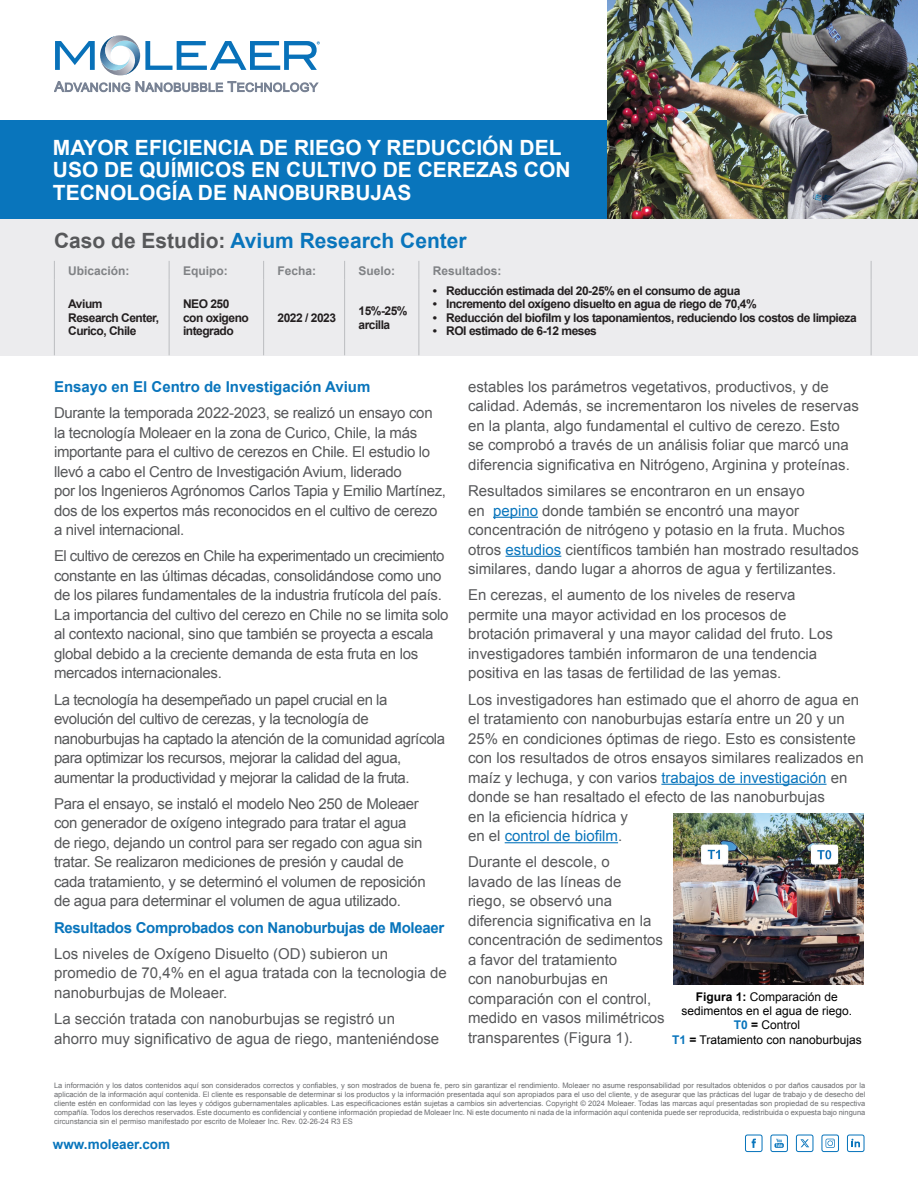
<style>
.page{position:relative;width:918px;height:1188px;background:#fff}
.page>*{position:absolute;margin:0;border:0;box-sizing:border-box;transform-origin:0 0}
.t1{font:700 21px/22.5px "Arial";color:#fff}
.t2{font:700 21px "Arial";color:#0975bc}
.t3{font:15px/19.5px "Arial";color:#57585a}
.t4{font:15px/19.5px "Arial";letter-spacing:-.02em;color:#57585a}
.t5{font:15px/19.5px "Arial";letter-spacing:-.03em;color:#57585a}
.t6{font:700 15px "Arial";letter-spacing:-.02em;color:#0975bc}
.t7{font:700 15px "Arial";color:#0975bc}
.t8{font:700 13.5px "Arial";color:#0975bc}
.t9{font:700 12px/13.5px "Arial";letter-spacing:-.04em;color:#231f20}
.t10{font:12px/14.4px "Arial";color:#000;text-align:center}
.t11{font:700 12px "Arial";color:#808285}
.t12{font:7.5px/9px "Arial";color:#6c6d70;text-align:justify}
.s1{color:#57585a}
.s2{color:#0975bc}
.s3{font-weight:700}
.s4{font-weight:700;color:#0975bc}
</style>
<div class="page">
<div style="left:0;top:120px;width:918px;height:99px;background:#0975bc"></div>
<img style="left:608px;top:0;width:310px;height:219px">
<hr style="left:493px;top:517px;width:45px;height:1px;background:#0975bc">
<hr style="left:506px;top:556px;width:55px;height:1px;background:#0975bc">
<hr style="left:661px;top:784px;width:166px;height:1px;background:#0975bc">
<hr style="left:505px;top:842px;width:113px;height:1px;background:#0975bc">
<div style="left:0;top:219px;width:918px;height:136px;background:#ececee"></div>
<svg style="left:418px;top:261px;width:1px;height:19px"></svg>
<svg style="left:871px;top:261px;width:1px;height:19px"></svg>
<hr style="left:418px;top:280px;width:1px;height:75px;background:#bcbdc0">
<hr style="left:871px;top:280px;width:1px;height:75px;background:#bcbdc0">
<svg style="left:54px;top:261px;width:1px;height:19px"></svg>
<hr style="left:54px;top:280px;width:1px;height:75px;background:#bcbdc0">
<svg style="left:169px;top:261px;width:1px;height:19px"></svg>
<svg style="left:263px;top:261px;width:1px;height:19px"></svg>
<svg style="left:344px;top:261px;width:1px;height:19px"></svg>
<hr style="left:169px;top:280px;width:1px;height:75px;background:#bcbdc0">
<hr style="left:263px;top:280px;width:1px;height:75px;background:#bcbdc0">
<hr style="left:344px;top:280px;width:1px;height:75px;background:#bcbdc0">
<svg style="left:55px;top:35px;width:265px;height:40px"></svg>
<svg style="left:54px;top:81px;width:76px;height:11px"></svg>
<svg style="left:136px;top:81px;width:182px;height:11px"></svg>
<svg style="left:770px;top:1135px;width:18px;height:17px"></svg>
<svg style="left:745px;top:1135px;width:18px;height:17px"></svg>
<svg style="left:821px;top:1135px;width:18px;height:17px"></svg>
<svg style="left:847px;top:1135px;width:18px;height:17px"></svg>
<svg style="left:796px;top:1135px;width:17px;height:17px"></svg>
<img style="left:673px;top:814px;width:191px;height:171px">
<p class="t1" style="left:53px;top:137px;width:519px">MAYOR EFICIENCIA DE RIEGO Y REDUCCIÓN DEL<br>USO DE QUÍMICOS EN CULTIVO DE CEREZAS CON<br>TECNOLOGÍA DE NANOBURBUJAS</p>
<p class="t2" style="left:54px;top:226px;width:414px"><span class="s1">Caso de Estudio:</span> Avium Research Center</p>
<p class="t11" style="left:68px;top:263px;width:63px">Ubicación:</p>
<p class="t11" style="left:183px;top:263px;width:46px">Equipo:</p>
<p class="t11" style="left:278px;top:263px;width:40px">Fecha:</p>
<p class="t11" style="left:358px;top:263px;width:38px">Suelo:</p>
<p class="t11" style="left:433px;top:263px;width:70px">Resultados:</p>
<p class="t9" style="left:68px;top:298px;width:92px">Avium<br>Research Center,<br>Curico, Chile</p>
<p class="t9" style="left:183px;top:298px;width:67px">NEO 250 con oxigeno integrado</p>
<p class="t9" style="left:433px;top:284px;width:309px">• Reducción estimada del 20-25% en el consumo de agua</p>
<p class="t9" style="left:433px;top:298px;width:326px">• Incremento del oxígeno disuelto en agua de riego de 70,4%</p>
<p class="t9" style="left:433px;top:311px;width:426px">• Reducción del biofilm y los taponamientos, reduciendo los costos de limpieza</p>
<p class="t9" style="left:433px;top:325px;width:166px">• ROI estimado de 6-12 meses</p>
<p class="t9" style="left:278px;top:311px;width:60px">2022 / 2023</p>
<p class="t9" style="left:358px;top:305px;width:51px">15%-25% arcilla</p>
<p class="t7" style="left:54px;top:377px;width:318px">Ensayo en El Centro de Investigación Avium</p>
<p class="t4" style="left:54px;top:403px;width:394px">Durante la temporada 2022-2023, se realizó un ensayo con la tecnología Moleaer en la zona de Curico, Chile, la más importante para el cultivo de cerezos en Chile. El estudio lo llevó a cabo el Centro de Investigación Avium, liderado<br>por los Ingenieros Agrónomos Carlos Tapia y Emilio Martínez, dos de los expertos más reconocidos en el cultivo de cerezo a nivel internacional.</p>
<p class="t4" style="left:54px;top:547px;width:396px">El cultivo de cerezos en Chile ha experimentado un crecimiento constante en las últimas décadas, consolidándose como uno de los pilares fundamentales de la industria frutícola del país.<br>La importancia del cultivo del cerezo en Chile no se limita solo al contexto nacional, sino que también se proyecta a escala global debido a la creciente demanda de esta fruta en los mercados internacionales.</p>
<p class="t5" style="left:54px;top:690px;width:393px">La tecnología ha desempeñado un papel crucial en la evolución del cultivo de cerezas, y la tecnología de nanoburbujas ha captado la atención de la comunidad agrícola para optimizar los recursos, mejorar la calidad del agua, aumentar la productividad y mejorar la calidad de la fruta.</p>
<p class="t4" style="left:54px;top:794px;width:373px">Para el ensayo, se instaló el modelo Neo 250 de Moleaer con generador de oxígeno integrado para tratar el agua de riego, dejando un control para ser regado con agua sin tratar. Se realizaron mediciones de presión y caudal de cada tratamiento, y se determinó el volumen de reposición de agua para determinar el volumen de agua utilizado.</p>
<p class="t6" style="left:54px;top:918px;width:392px">Resultados Comprobados con Nanoburbujas de Moleaer</p>
<p class="t3" style="left:54px;top:944px;width:394px">Los niveles de Oxígeno Disuelto (OD) subieron un promedio de 70,4% en el agua tratada con la tecnologia de nanoburbujas de Moleaer.</p>
<p class="t3" style="left:54px;top:1009px;width:387px">La sección tratada con nanoburbujas se registró un ahorro muy significativo de agua de riego, manteniéndose</p>
<p class="t3" style="left:468px;top:377px;width:392px">estables los parámetros vegetativos, productivos, y de calidad. Además, se incrementaron los niveles de reservas en la planta, algo fundamental el cultivo de cerezo. Esto se comprobó a través de un análisis foliar que marcó una diferencia significativa en Nitrógeno, Arginina y proteínas.</p>
<p class="t3" style="left:468px;top:481px;width:393px">Resultados similares se encontraron en un ensayo<br>en <span class="s2">pepino</span> donde también se encontró una mayor concentración de nitrógeno y potasio en la fruta. Muchos otros <span class="s2">estudios</span> científicos también han mostrado resultados similares, dando lugar a ahorros de agua y fertilizantes.</p>
<p class="t3" style="left:468px;top:586px;width:367px">En cerezas, el aumento de los niveles de reserva permite una mayor actividad en los procesos de brotación primaveral y una mayor calidad del fruto. Los investigadores también informaron de una tendencia positiva en las tasas de fertilidad de las yemas.</p>
<p class="t3" style="left:468px;top:690px;width:397px">Los investigadores han estimado que el ahorro de agua en el tratamiento con nanoburbujas estaría entre un 20 y un 25% en condiciones óptimas de riego. Esto es consistente con los resultados de otros ensayos similares realizados en maíz y lechuga, y con varios <span class="s2">trabajos de investigación</span> en donde se han resaltado el efecto de las nanoburbujas<br>en la eficiencia hídrica y<br>en el <span class="s2">control de biofilm</span>.</p>
<p class="t3" style="left:468px;top:853px;width:198px">Durante el descole, o<br>lavado de las líneas de<br>riego, se observó una diferencia significativa en la concentración de sedimentos a favor del tratamiento<br>con nanoburbujas en comparación con el control, medido en vasos milimétricos transparentes (Figura 1).</p>
<p class="t10" style="left:682px;top:989px;width:172px"><span class="s3">Figura 1:</span> Comparación de sedimentos en el agua de riego.</p>
<p class="t10" style="left:734px;top:1018px;width:68px"><span class="s4">T0</span> <span class="s3">=</span> Control</p>
<p class="t10" style="left:672px;top:1032px;width:191px"><span class="s4">T1</span> <span class="s3">=</span> Tratamiento con nanoburbujas</p>
<p class="t12" style="left:54px;top:1081px;width:813px">La información y los datos contenidos aquí son considerados correctos y confiables, y son mostrados de buena fe, pero sin garantizar el rendimiento. Moleaer no asume responsabilidad por resultados obtenidos o por daños causados por la aplicación de la información aquí contenida. El cliente es responsable de determinar si los productos y la información presentada aquí son apropiados para el uso del cliente, y de asegurar que las prácticas del lugar de trabajo y de desecho del cliente estén en conformidad con las leyes y códigos gubernamentales aplicables. Las especificaciones están sujetas a cambios sin advertencias. Copyright © 2024 Moleaer. Todas las marcas aquí presentadas son propiedad de su respectiva compañía. Todos los derechos reservados. Este documento es confidencial y contiene información propiedad de Moleaer Inc. Ni este documento ni nada de la información aquí contenida puede ser reproducida, redistribuida o expuesta bajo ninguna circunstancia sin el permiso manifestado por escrito de Moleaer Inc. Rev. 02-26-24 R3 ES</p>
<p class="t8" style="left:53px;top:1135px;width:119px">www.moleaer.com</p>
</div>
